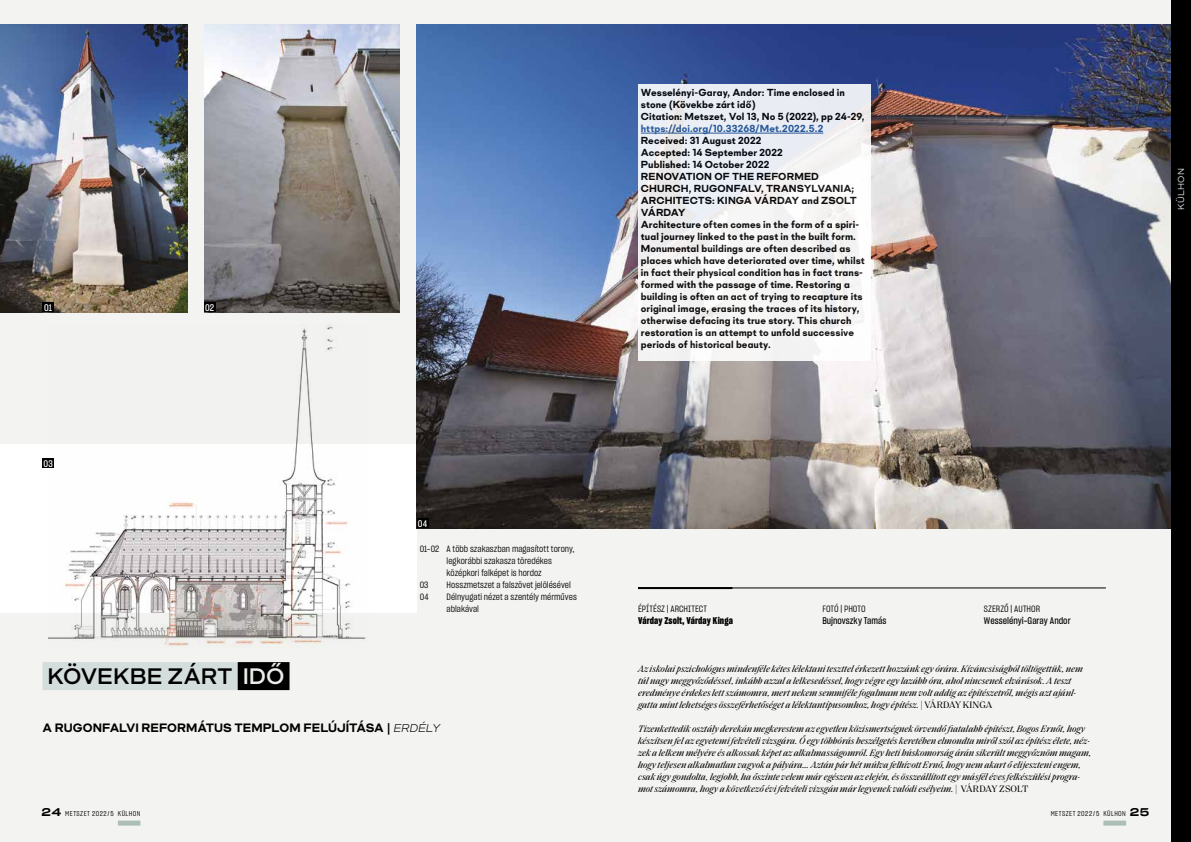
<style>
.page{position:relative;width:1191px;height:842px;background:#fff}
.page>*{position:absolute;margin:0;border:0;box-sizing:border-box;transform-origin:0 0}
.t1{font:700 23px "Mid Century Sans Sm";letter-spacing:-.01em;color:#000}
.t2{font:700 12.5px "Mid Century Sans";letter-spacing:-.005em;color:#000}
.t3{font:700 10.5px/12px "Mid Century Sans";letter-spacing:.005em;color:#000}
.t4{font:700 10.5px "Mid Century Sans";letter-spacing:.01em;color:#275b9b}
.t5{font:italic 9.5px/12px "Saol Text";color:#000}
.t6{font:9.5px "Sharp Grotesk Medium 15";color:#000}
.t7{font:9.5px "Sharp Grotesk Bold 15";letter-spacing:.01em;color:#000}
.t8{font:9.5px "Sharp Grotesk Medium 15";color:#fff}
.t9{font:9px/12px "Sharp Grotesk Book 15";letter-spacing:.005em;color:#000}
.t10{font:9px "Mid Century Sans";letter-spacing:.035em;color:#d3dddb}
.t11{font:7px "Sharp Grotesk Book 15";letter-spacing:.065em;color:#000}
.s1{color:#eaede8}
.s2{font-size:11.5px}
.s3{font-weight:300;font-style:italic;font-size:11.5px}
.s4{font-style:normal}
.s5{font-family:"Sharp Grotesk Medium 25";font-size:11px}
</style>
<div class="page">
<div style="left:0;top:0;width:595px;height:842px;background:#f3f4f1"></div>
<div style="left:595px;top:0;width:596px;height:842px;background:#f3f4f1"></div>
<div style="left:0;top:444px;width:417px;height:168px;background:#fff"></div>
<hr style="left:638px;top:587px;width:94px;height:2px;background:#000">
<hr style="left:638px;top:588px;width:468px;height:1px;background:#000">
<div style="left:43px;top:662px;width:195px;height:28px;background:#d3dddb"></div>
<div style="left:238px;top:662px;width:51px;height:28px;background:#000"></div>
<img style="left:0;top:24px;width:187px;height:288px">
<img style="left:204px;top:24px;width:196px;height:288px">
<img style="left:417px;top:24px;width:754px;height:504px">
<img style="left:48px;top:324px;width:320px;height:324px">
<div style="left:43px;top:303px;width:11px;height:9px;background:#000"></div>
<div style="left:204px;top:303px;width:11px;height:9px;background:#000"></div>
<div style="left:43px;top:459px;width:11px;height:9px;background:#000"></div>
<div style="left:417px;top:519px;width:11px;height:9px;background:#000"></div>
<div style="left:638px;top:84px;width:232px;height:276px;background:#f2f2f4"></div>
<hr style="left:641px;top:133px;width:182px;height:1px;background:#275b9b">
<div style="left:1171px;top:0;width:20px;height:842px;background:#000"></div>
<div style="left:118px;top:820px;width:22px;height:5px;background:#acbfb6"></div>
<div style="left:1103px;top:820px;width:23px;height:5px;background:#acbfb6"></div>
<p class="t8" style="left:44px;top:301px;width:9px">01</p>
<p class="t8" style="left:205px;top:301px;width:11px">02</p>
<p class="t3" style="left:641px;top:87px;width:225px">Wesselényi-Garay, Andor: Time enclosed in stone (Kövekbe zárt idő)<br>Citation: Metszet, Vol 13, No 5 (2022), pp 24-29,</p>
<p class="t4" style="left:641px;top:122px;width:184px">https://doi.org/10.33268/Met.2022.5.2</p>
<p class="t3" style="left:641px;top:135px;width:225px">Received: 31 August 2022<br>Accepted: 14 September 2022<br>Published: 14 October 2022<br>RENOVATION OF THE REFORMED CHURCH, RUGONFALV, TRANSYLVANIA; ARCHITECTS: KINGA VÁRDAY and ZSOLT VÁRDAY<br>Architecture often comes in the form of a spiri&shy;tual journey linked to the past in the built form.<br>Monumental buildings are often described as places which have deteriorated over time, whilst in fact their physical condition has in fact trans&shy;formed with the passage of time. Restoring a building is often an act of trying to recapture its original image, erasing the traces of its history, otherwise defacing its true story. This church restoration is an attempt to unfold successive periods of historical beauty.</p>
<p class="t10" style="left:1175px;top:210px;width:44px;rotate:-90deg">KÜLHON</p>
<p class="t8" style="left:44px;top:457px;width:11px">03</p>
<p class="t8" style="left:418px;top:517px;width:11px">04</p>
<p class="t9" style="left:420px;top:542px;width:157px">01-02 A több szakaszban magasított torony,</p>
<p class="t9" style="left:446px;top:554px;width:107px">legkorábbi szakasza töredékes</p>
<p class="t9" style="left:446px;top:566px;width:97px">középkori falképet is hordoz</p>
<p class="t9" style="left:420px;top:578px;width:10px">03</p>
<p class="t9" style="left:446px;top:578px;width:126px">Hosszmetszet a falszövet jelölésével</p>
<p class="t9" style="left:420px;top:590px;width:10px">04</p>
<p class="t9" style="left:446px;top:590px;width:132px">Délnyugati nézet a szentély mérműves ablakával</p>
<h1 class="t1" style="left:47px;top:662px;width:238px">KÖVEKBE ZÁRT <span class="s1">IDŐ</span></h1>
<h2 class="t2" style="left:43px;top:720px;width:399px">A RUGONFALVI REFORMÁTUS TEMPLOM FELÚJÍTÁSA <span class="s2">|</span> <span class="s3">ERDÉLY</span></h2>
<p class="t9" style="left:822px;top:602px;width:45px">FOTÓ | PHOTO</p>
<p class="t6" style="left:822px;top:614px;width:66px">Bujnovszky Tamás</p>
<p class="t9" style="left:638px;top:602px;width:70px">ÉPÍTÉSZ | ARCHITECT</p>
<p class="t7" style="left:638px;top:614px;width:96px">Várday Zsolt, Várday Kinga</p>
<p class="t5" style="left:638px;top:662px;width:446px">Az iskolai pszichológus mindenféle kétes lélektani teszttel érkezett hozzánk egy órára. Kíváncsiságból töltögettük, nem túl nagy meggyőződéssel, inkább azzal a lelkesedéssel, hogy végre egy lazább óra, ahol nincsenek elvárások. A teszt eredménye érdekes lett számomra, mert nekem semmiféle fogalmam nem volt addig az építészetről, mégis azt ajánl&shy;gatta mint lehetséges összeférhetőséget a lélektantípusomhoz, hogy építész. <span class="s4">| VÁRDAY KINGA</span></p>
<p class="t5" style="left:638px;top:722px;width:455px">Tizenkettedik osztály derekán megkerestem az egyetlen közismertségnek örvendő fiatalabb építészt, Bogos Ernőt, hogy készítsen fel az egyetemi felvételi vizsgára. Ő egy többórás beszélgetés keretében elmondta miről szól az építész élete, néz&shy;zek a lelkem mélyére és alkossak képet az alkalmasságomról. Egy heti búskomorság árán sikerült meggyőznöm magam, hogy teljesen alkalmatlan vagyok a pályára… Aztán pár hét múlva felhívott Ernő, hogy nem akart ő elijeszteni engem, csak úgy gondolta, legjobb, ha őszinte velem már egészen az elején, és összeállított egy másfél éves felkészülési progra&shy;mot számomra, hogy a következő évi felvételi vizsgán már legyenek valódi esélyeim. <span class="s4">| VÁRDAY ZSOLT</span></p>
<p class="t9" style="left:984px;top:602px;width:58px">SZERZŐ | AUTHOR</p>
<p class="t6" style="left:984px;top:614px;width:88px">Wesselényi-Garay Andor</p>
<p class="t11" style="left:42px;top:809px;width:100px"><span class="s5">24</span> METSZET 2022/5 KÜLHON</p>
<p class="t11" style="left:1050px;top:809px;width:100px">METSZET 2022/5 KÜLHON <span class="s5">25</span></p>
</div>
